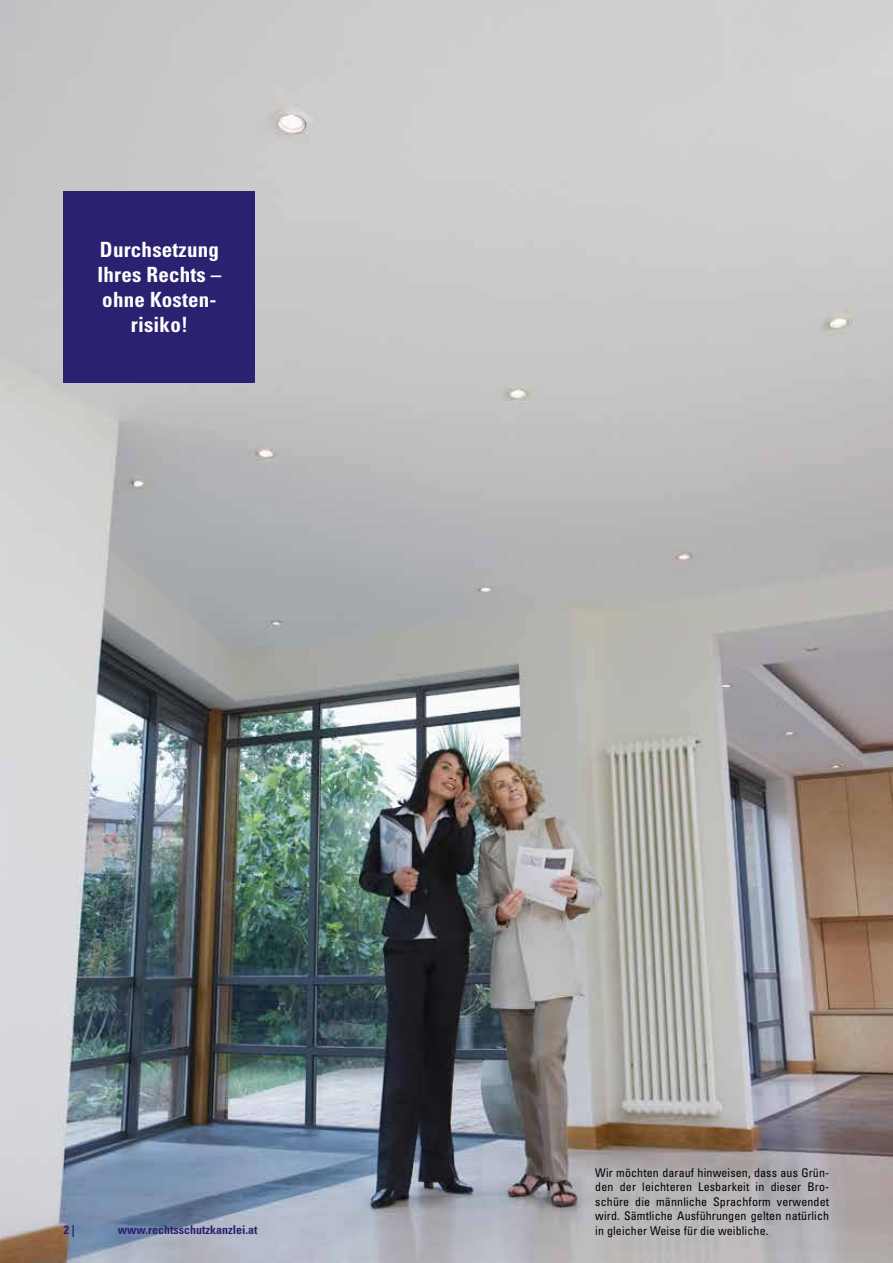
<style>
.page{position:relative;width:893px;height:1263px;background:#fff}
.page>*{position:absolute;margin:0;border:0;box-sizing:border-box;transform-origin:0 0}
.t1{font:700 condensed 21px/25.2px "Univers LT Std";letter-spacing:.01em;color:#fff;text-align:center}
.t2{font:condensed 12px/14.4px "Univers LT Std";letter-spacing:.01em;color:#000;text-align:justify}
.t3{font:700 condensed 12px "Univers LT Std";color:#2b2171}
</style>
<div class="page">
<img style="left:0;top:0;width:893px;height:1263px">
<div style="left:64px;top:191px;width:191px;height:192px;background:#2b2171"></div>
<h1 class="t1" style="left:97px;top:237px;width:126px">Durchsetzung<br>Ihres Rechts – ohne Kosten&shy;risiko!</h1>
<p class="t2" style="left:595px;top:1165px;width:235px">Wir möchten darauf hinweisen, dass aus Grün&shy;den der leichteren Lesbarkeit in dieser Bro&shy;schüre die männliche Sprachform verwendet wird. Sämtliche Ausführungen gelten natürlich</p>
<p class="t3" style="left:64px;top:1222px;width:12px">2 |</p>
<p class="t3" style="left:118px;top:1222px;width:141px">www.rechtsschutzkanzlei.at</p>
<p class="t2" style="left:595px;top:1223px;width:175px">in gleicher Weise für die weibliche.</p>
</div>
